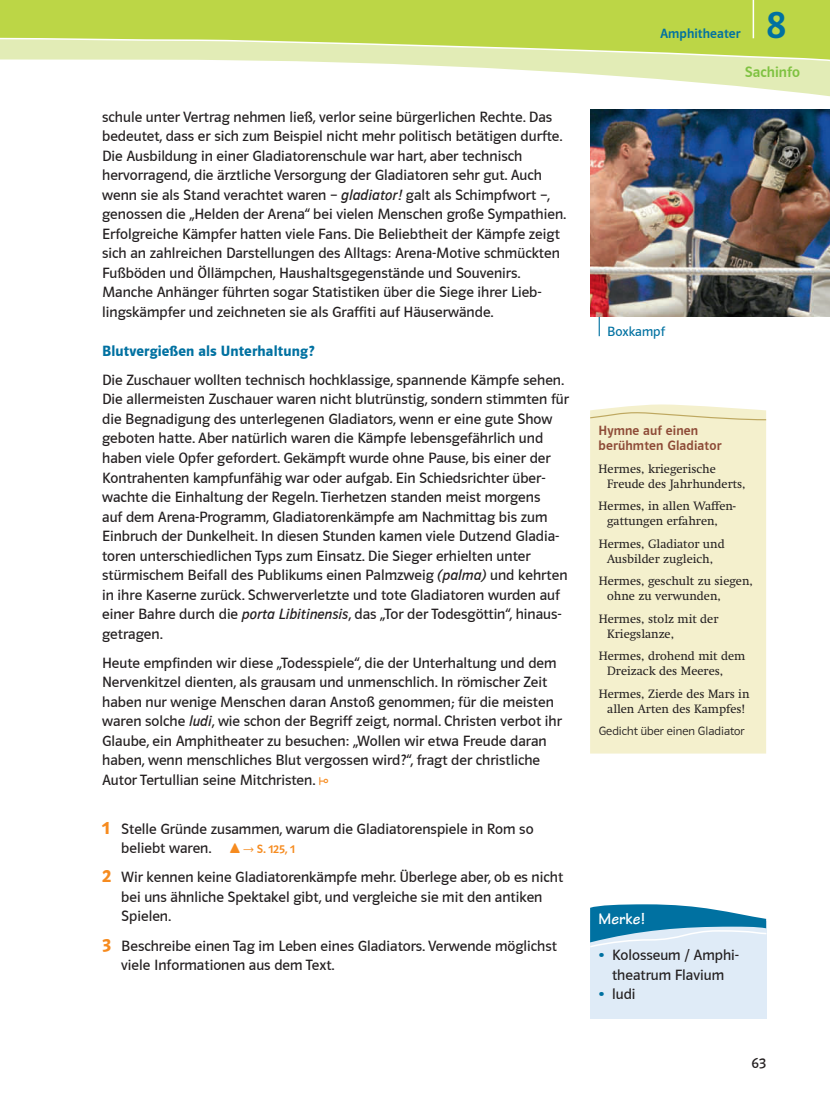
<style>
.page{position:relative;width:830px;height:1106px;background:#fff}
.page>*{position:absolute;margin:0;border:0;box-sizing:border-box;transform-origin:0 0}
.t1{font:42px "Polo 22 K Krftg";color:#0071a1}
.t2{font:700 16.5px "Tekton Pro";color:#fff}
.t3{font:15px/19.5px "Polo CE11 K Buch";color:#231f20}
.t4{font:15px "Polo CE11 K Hfett";letter-spacing:.01em;color:#0071a1}
.t5{font:15px "Polo CE11 K Krftg";letter-spacing:.005em;color:#7fc241}
.t6{font:13.5px/15px "Polo CE11 K Krftg";letter-spacing:.01em;color:#8d4a36}
.t7{font:13.5px "Polo CE11 K Krftg";letter-spacing:.005em;color:#0071a1}
.t8{font:13.5px "Polo CE11 K Buch";color:#0071a1}
.t9{font:12px/15px "Klett Swift";color:#231f20}
.t10{font:12px "Polo CE11 K Leicht";color:#231f20}
.t11{font:12px "Polo CE11 K Krftg";color:#f68b1f}
.s1{font-style:italic}
.s2{font-family:"Polo CE11 K Hfett";font-size:18.75px;color:#f68b1f}
.s3{color:#0071a1}
</style>
<div class="page">
<svg style="left:598px;top:317px;width:1px;height:19px"></svg>
<img style="left:590px;top:109px;width:239px;height:208px">
<div style="left:590px;top:404px;width:175px;height:349px;background:#f4f0cd"></div>
<svg style="left:590px;top:411px;width:177px;height:10px;background:#ede7c0"></svg>
<div style="left:590px;top:921px;width:175px;height:98px;background:#dfebf7"></div>
<svg style="left:590px;top:904px;width:177px;height:44px"></svg>
<svg style="left:0;top:0;width:830px;height:97px"></svg>
<p class="t3" style="left:102px;top:107px;width:465px">schule unter Vertrag nehmen ließ, verlor seine bürgerlichen Rechte. Das bedeutet, dass er sich zum Beispiel nicht mehr politisch betätigen durfte.<br>Die Ausbildung in einer Gladiatorenschule war hart, aber technisch hervorragend, die ärztliche Versorgung der Gladiatoren sehr gut. Auch wenn sie als Stand verachtet waren – <span class="s1">gladiator!</span> galt als Schimpfwort –, genossen die „Helden der Arena“ bei vielen Menschen große Sympathien.<br>Erfolgreiche Kämpfer hatten viele Fans. Die Beliebtheit der Kämpfe zeigt sich an zahlreichen Darstellungen des Alltags: Arena-Motive schmückten Fußböden und Öllämpchen, Haushaltsgegenstände und Souvenirs.<br>Manche Anhänger führten sogar Statistiken über die Siege ihrer Lieb&shy;lingskämpfer und zeichneten sie als Graffiti auf Häuserwände.</p>
<p class="t4" style="left:102px;top:342px;width:214px">Blutvergießen als Unterhaltung?</p>
<p class="t3" style="left:102px;top:370px;width:468px">Die Zuschauer wollten technisch hochklassige, spannende Kämpfe sehen.<br>Die allermeisten Zuschauer waren nicht blutrünstig, sondern stimmten für die Begnadigung des unterlegenen Gladiators, wenn er eine gute Show geboten hatte. Aber natürlich waren die Kämpfe lebensgefährlich und haben viele Opfer gefordert. Gekämpft wurde ohne Pause, bis einer der Kontrahenten kampfunfähig war oder aufgab. Ein Schiedsrichter über&shy;wachte die Einhaltung der Regeln. Tierhetzen standen meist morgens<br>auf dem Arena-Programm, Gladiatorenkämpfe am Nachmittag bis zum Einbruch der Dunkelheit. In diesen Stunden kamen viele Dutzend Gladia&shy;toren unterschiedlichen Typs zum Einsatz. Die Sieger erhielten unter stürmischem Beifall des Publikums einen Palmzweig <span class="s1">(palma)</span> und kehrten in ihre Kaserne zurück. Schwerverletzte und tote Gladiatoren wurden auf einer Bahre durch die <span class="s1">porta Libitinensis</span>, das „Tor der Todesgöttin“, hinaus&shy;getragen.</p>
<p class="t3" style="left:102px;top:653px;width:461px">Heute empfinden wir diese „Todesspiele“, die der Unterhaltung und dem Nervenkitzel dienten, als grausam und unmenschlich. In römischer Zeit haben nur wenige Menschen daran Anstoß genommen; für die meisten waren solche <span class="s1">ludi</span>, wie schon der Begriff zeigt, normal. Christen verbot ihr Glaube, ein Amphitheater zu besuchen: „Wollen wir etwa Freude daran haben, wenn menschliches Blut vergossen wird?“, fragt der christliche Autor Tertullian seine Mitchristen.</p>
<p class="t3" style="left:121px;top:819px;width:413px;text-indent:-19px"><span class="s2">1</span> Stelle Gründe zusammen, warum die Gladiatorenspiele in Rom so beliebt waren.</p>
<p class="t11" style="left:257px;top:842px;width:40px">S. 125, 1</p>
<p class="t3" style="left:121px;top:868px;width:443px;text-indent:-19px"><span class="s2">2</span> Wir kennen keine Gladiatorenkämpfe mehr. Überlege aber, ob es nicht bei uns ähnliche Spektakel gibt, und vergleiche sie mit den antiken<br>Spielen.</p>
<p class="t3" style="left:121px;top:936px;width:437px;text-indent:-19px"><span class="s2">3</span> Beschreibe einen Tag im Leben eines Gladiators. Verwende möglichst viele Informationen aus dem Text.</p>
<h1 class="t1" style="left:765px;top:2px;width:21px">8</h1>
<p class="t5" style="left:744px;top:63px;width:57px">Sachinfo</p>
<p class="t7" style="left:659px;top:26px;width:82px">Amphitheater</p>
<p class="t8" style="left:607px;top:324px;width:59px">Boxkampf</p>
<p class="t6" style="left:598px;top:423px;width:124px">Hymne auf einen berühmten Gladiator</p>
<p class="t9" style="left:607px;top:461px;width:140px;text-indent:-9px">Hermes, kriegerische<br>Freude des Jahrhunderts,</p>
<p class="t9" style="left:607px;top:498px;width:130px;text-indent:-9px">Hermes, in allen Waffen&shy;gattungen erfahren,</p>
<p class="t9" style="left:598px;top:536px;width:127px;text-align:center">Hermes, Gladiator und<br>Ausbilder zugleich,</p>
<p class="t9" style="left:607px;top:573px;width:147px;text-indent:-9px">Hermes, geschult zu siegen, ohne zu verwunden,</p>
<p class="t9" style="left:607px;top:611px;width:113px;text-indent:-9px">Hermes, stolz mit der<br>Kriegslanze,</p>
<p class="t9" style="left:607px;top:648px;width:140px;text-indent:-9px">Hermes, drohend mit dem<br>Dreizack des Meeres,</p>
<p class="t9" style="left:598px;top:686px;width:152px;text-align:center">Hermes, Zierde des Mars in allen Arten des Kampfes!</p>
<p class="t10" style="left:598px;top:724px;width:147px">Gedicht über einen Gladiator</p>
<p class="t2" style="left:598px;top:909px;width:48px">Merke!</p>
<p class="t3" style="left:598px;top:946px;width:142px;text-align:center"><span class="s3">•</span> Kolosseum / Amphi&shy;theatrum Flavium</p>
<p class="t3" style="left:598px;top:985px;width:38px"><span class="s3">•</span> ludi</p>
<p class="t3" style="left:751px;top:1053px;width:16px">63</p>
</div>
